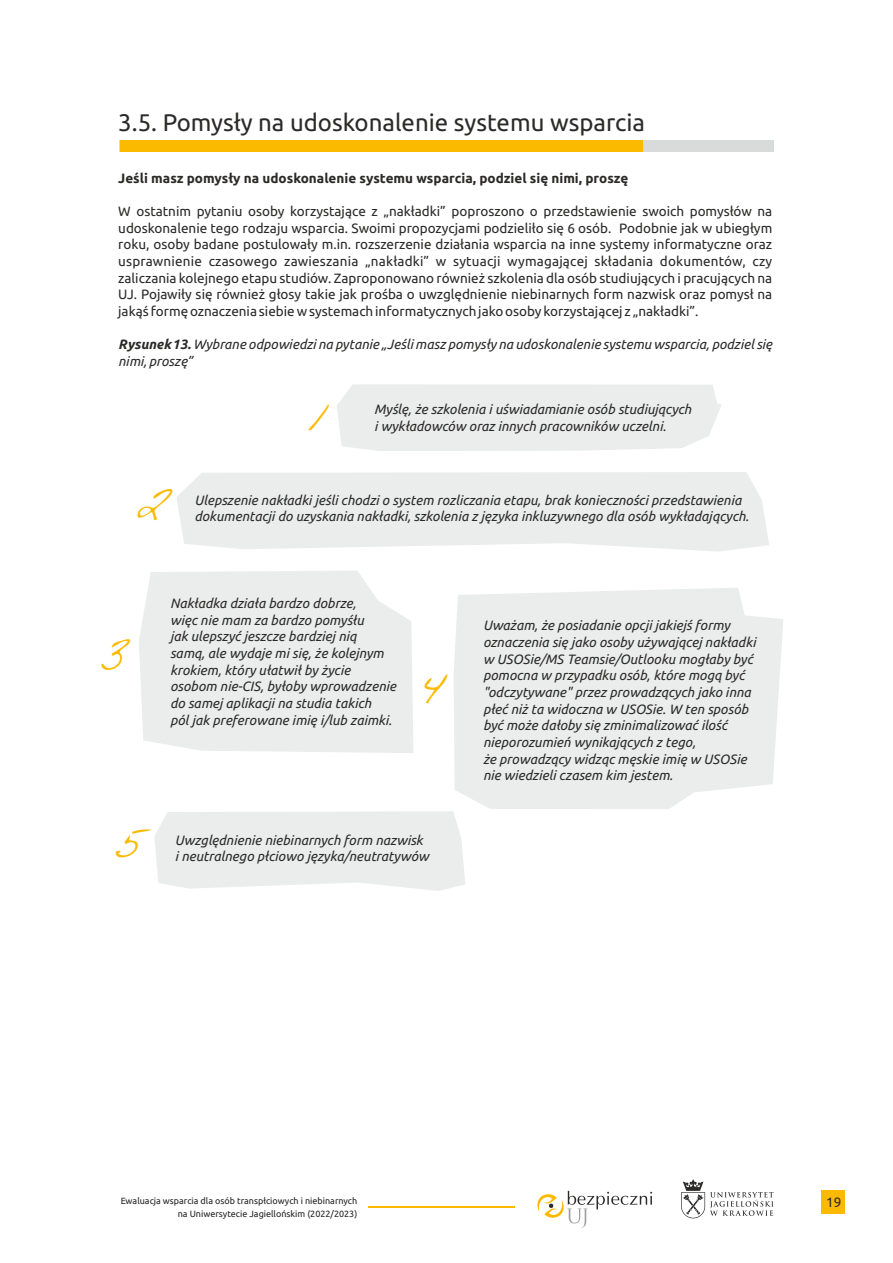
<style>
.page{position:relative;width:893px;height:1263px;background:#fff}
.page>*{position:absolute;margin:0;border:0;box-sizing:border-box;transform-origin:0 0}
.t1{font:italic 42.45px "Adams Hand";color:#fbba00}
.t2{font:24px "Ubuntu";color:#2b2a29}
.t3{font:italic 13.5px/16.6px "Ubuntu";color:#2b2a29}
.t4{font:13.5px/16.6px "Ubuntu";color:#2b2a29;text-align:justify}
.t5{font:700 13.5px "Ubuntu";color:#2b2a29}
.t6{font:9px "Ubuntu";color:#222}
.s1{font-weight:700}
</style>
<div class="page">
<div style="left:337px;top:384px;width:384px;height:67px;background:#ebecec"></div>
<svg style="left:177px;top:472px;width:592px;height:80px;background:#eceded"></svg>
<svg style="left:154px;top:811px;width:311px;height:80px;background:#eceded"></svg>
<div style="left:139px;top:571px;width:274px;height:182px;background:#ebecec"></div>
<svg style="left:454px;top:588px;width:329px;height:221px;background:#eceded"></svg>
<div style="left:120px;top:141px;width:654px;height:11px;background:#d9dada"></div>
<div style="left:120px;top:141px;width:522px;height:11px;background:#fbba00"></div>
<div style="left:821px;top:1190px;width:24px;height:24px;background:#fbba00"></div>
<svg style="left:681px;top:1179px;width:92px;height:39px"></svg>
<svg style="left:537px;top:1191px;width:115px;height:37px"></svg>
<hr style="left:368px;top:1206px;width:146px;height:2px;background:#fbba00">
<h2 class="t2" style="left:118px;top:112px;width:528px">3.5. Pomysły na udoskonalenie systemu wsparcia</h2>
<p class="t5" style="left:118px;top:172px;width:511px">Jeśli masz pomysły na udoskonalenie systemu wsparcia, podziel się nimi, proszę</p>
<p class="t4" style="left:118px;top:204px;width:656px">W ostatnim pytaniu osoby korzystające z „nakładki” poproszono o przedstawienie swoich pomysłów na udoskonalenie tego rodzaju wsparcia. Swoimi propozycjami podzieliło się 6 osób. Podobnie jak w ubiegłym roku, osoby badane postulowały m.in. rozszerzenie działania wsparcia na inne systemy informatyczne oraz usprawnienie czasowego zawieszania „nakładki” w sytuacji wymagającej składania dokumentów, czy zaliczania kolejnego etapu studiów. Zaproponowano również szkolenia dla osób studiujących i pracujących na UJ. Pojawiły się również głosy takie jak prośba o uwzględnienie niebinarnych form nazwisk oraz pomysł na jakąś formę oznaczenia siebie w systemach informatycznych jako osoby korzystającej z „nakładki”.</p>
<p class="t3" style="left:118px;top:337px;width:656px"><span class="s1">Rysunek 13.</span> Wybrane odpowiedzi na pytanie „Jeśli masz pomysły na udoskonalenie systemu wsparcia, podziel się nimi, proszę”</p>
<p class="t3" style="left:374px;top:402px;width:319px">Myślę, że szkolenia i uświadamianie osób studiujących i wykładowców oraz innych pracowników uczelni.</p>
<h1 class="t1" style="left:304px;top:402px;width:21px">1</h1>
<h1 class="t1" style="left:133px;top:487px;width:35px">2</h1>
<p class="t3" style="left:194px;top:492px;width:556px">Ulepszenie nakładki jeśli chodzi o system rozliczania etapu, brak konieczności przedstawienia dokumentacji do uzyskania nakładki, szkolenia z języka inkluzywnego dla osób wykładających.</p>
<h1 class="t1" style="left:97px;top:636px;width:29px">3</h1>
<p class="t3" style="left:170px;top:596px;width:228px">Nakładka działa bardzo dobrze,<br>więc nie mam za bardzo pomyśłu<br>jak ulepszyć jeszcze bardziej nią<br>samą, ale wydaje mi się, że kolejnym krokiem, który ułatwił by życie osobom nie-CIS, byłoby wprowadzenie do samej aplikacji na studia takich<br>pól jak preferowane imię i/lub zaimki.</p>
<h1 class="t1" style="left:417px;top:671px;width:26px">4</h1>
<h1 class="t1" style="left:111px;top:827px;width:36px">5</h1>
<p class="t3" style="left:175px;top:832px;width:255px">Uwzględnienie niebinarnych form nazwisk i neutralnego płciowo języka/neutratywów</p>
<p class="t3" style="left:483px;top:618px;width:274px">Uważam, że posiadanie opcji jakiejś formy oznaczenia się jako osoby używającej nakładki w USOSie/MS Teamsie/Outlooku mogłaby być pomocna w przypadku osób, które mogą być "odczytywane" przez prowadzących jako inna płeć niż ta widoczna w USOSie. W ten sposób być może dałoby się zminimalizować ilość nieporozumień wynikających z tego,<br>że prowadzący widząc męskie imię w USOSie nie wiedzieli czasem kim jestem.</p>
<p class="t6" style="left:121px;top:1197px;width:238px">Ewaluacja wsparcia dla osób transpłciowych i niebinarnych</p>
<p class="t4" style="left:826px;top:1195px;width:17px">19</p>
<p class="t6" style="left:178px;top:1210px;width:181px">na Uniwersytecie Jagiellońskim (2022/2023)</p>
</div>
